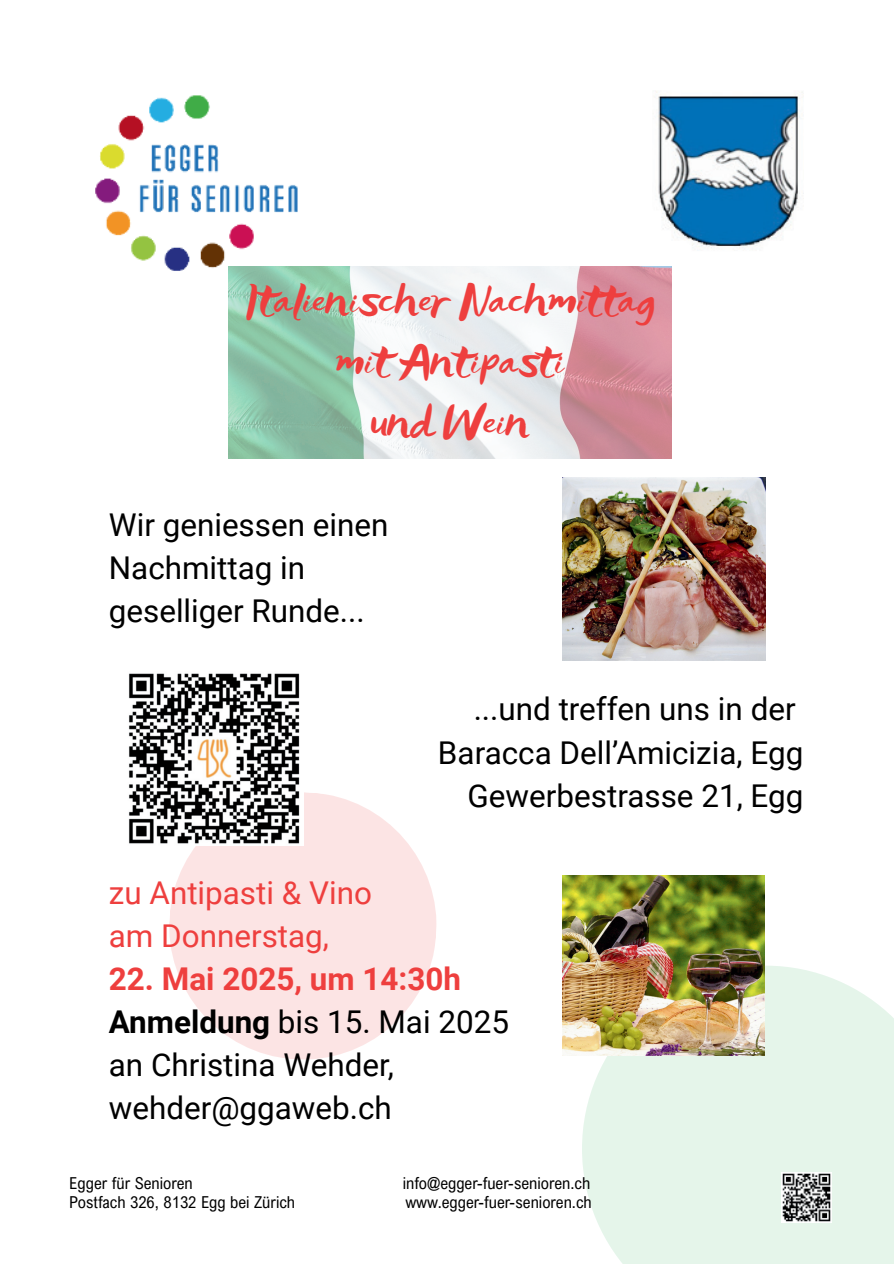
<style>
.page{position:relative;width:894px;height:1264px;background:#fff}
.page>*{position:absolute;margin:0;border:0;box-sizing:border-box;transform-origin:0 0}
.t1{font:43.35px/60.6px "Lifelogo Easy";color:#ee3f3e;text-align:center}
.t2{font:31.35px/42.9px "Roboto";color:#000}
.t3{font:31.35px/43px "Roboto";color:#ee3f3e}
.t4{font:16.5px/19.2px "Arial Nova Cond";color:#000}
.s1{font-weight:700;color:#ee3f3e}
.s2{font-weight:700}
</style>
<div class="page">
<img style="left:95px;top:95px;width:203px;height:181px">
<img style="left:656px;top:91px;width:147px;height:158px">
<svg style="left:169px;top:792px;width:268px;height:268px;fill:#fce4e4"></svg>
<div style="left:582px;top:965px;width:311px;height:298px;background:#e5f5ea"></div>
<img style="left:781px;top:1172px;width:49px;height:50px">
<img style="left:229px;top:266px;width:442px;height:193px">
<img style="left:129px;top:673px;width:174px;height:172px">
<img style="left:562px;top:477px;width:203px;height:183px">
<img style="left:562px;top:875px;width:202px;height:180px">
<h1 class="t1" style="left:246px;top:270px;width:410px">Italienischer Nachmittag mit Antipasti<br>und Wein</h1>
<p class="t2" style="left:109px;top:502px;width:281px">Wir geniessen einen<br>Nachmittag in geselliger Runde...</p>
<p class="t2" style="left:438px;top:685px;width:367px;line-height:43.8px;text-align:right">...und treffen uns in der<br>Baracca Dell’Amicizia, Egg<br>Gewerbestrasse 21, Egg</p>
<p class="t3" style="left:109px;top:870px;width:264px">zu Antipasti &amp; Vino am Donnerstag,</p>
<p class="t2" style="left:109px;top:956px;width:401px"><span class="s1">22. Mai 2025, um 14:30h<br></span><span class="s2">Anmeldung</span> bis 15. Mai 2025 an Christina Wehder, wehder@ggaweb.ch</p>
<p class="t4" style="left:69px;top:1173px;width:227px">Egger für Senioren<br>Postfach 326, 8132 Egg bei Zürich</p>
<p class="t4" style="left:402px;top:1173px;width:190px">info@egger-fuer-senioren.ch www.egger-fuer-senioren.ch</p>
</div>
